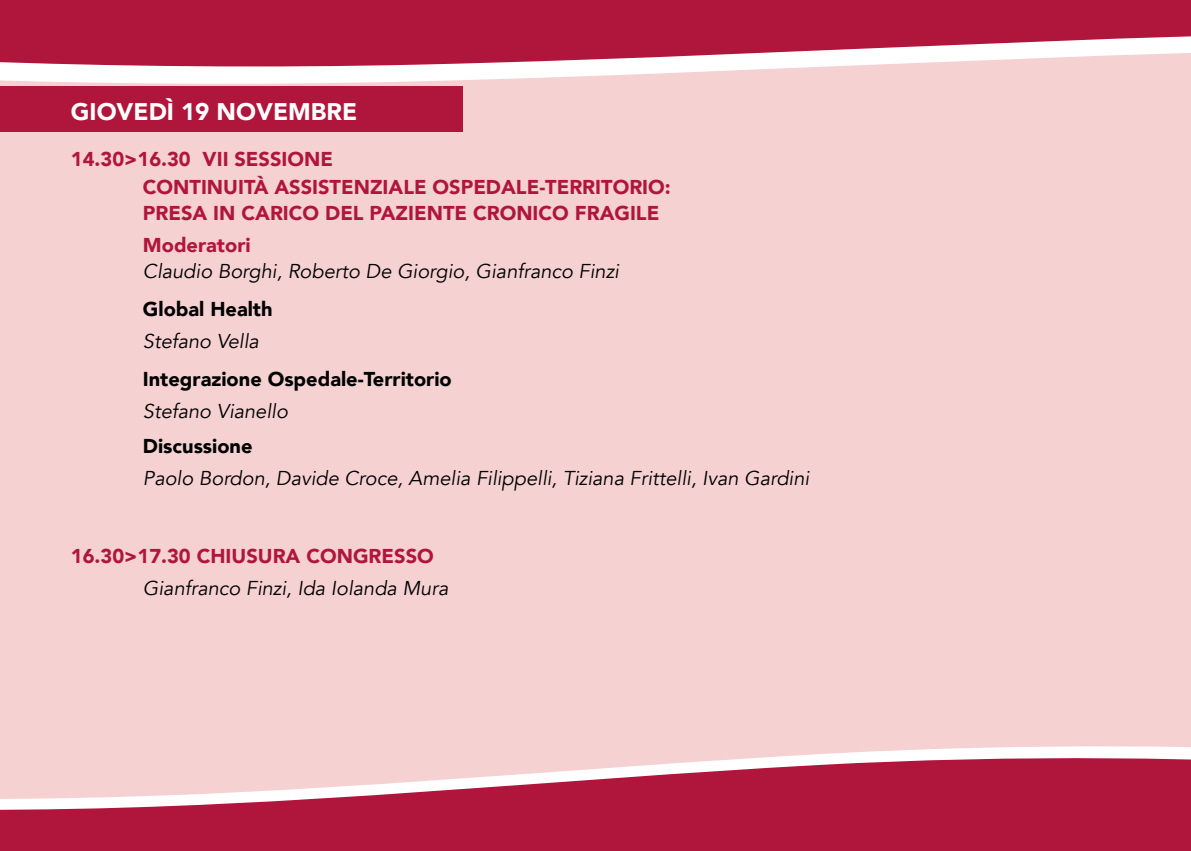
<style>
.page{position:relative;width:1191px;height:851px;background:#fff}
.page>*{position:absolute;margin:0;border:0;box-sizing:border-box;transform-origin:0 0}
.t1{font:900 24px "Avenir";color:#fff}
.t2{font:italic 20px "Avenir";color:#000}
.t3{font:900 20px/27.2px "Avenir";color:#b0163b}
.t4{font:900 20px "Avenir";color:#000}
</style>
<div class="page">
<div style="left:0;top:0;width:1191px;height:850px;background:#f5d1d2"></div>
<svg style="left:0;top:0;width:1191px;height:132px"></svg>
<svg style="left:0;top:746px;width:1191px;height:104px;fill:#b0163b"></svg>
<div style="left:0;top:86px;width:462px;height:46px;background:#b0163b"></div>
<p class="t1" style="left:71px;top:91px;width:288px">GIOVEDÌ 19 NOVEMBRE</p>
<p class="t3" style="left:143px;top:145px;width:529px;text-indent:-72px">14.30&gt;16.30 VII SESSIONE<br>CONTINUITÀ ASSISTENZIALE OSPEDALE-TERRITORIO:<br>PRESA IN CARICO DEL PAZIENTE CRONICO FRAGILE</p>
<p class="t3" style="left:143px;top:230px;width:109px">Moderatori</p>
<p class="t2" style="left:143px;top:259px;width:477px">Claudio Borghi, Roberto De Giorgio, Gianfranco Finzi</p>
<p class="t4" style="left:143px;top:291px;width:131px">Global Health</p>
<p class="t2" style="left:143px;top:329px;width:117px">Stefano Vella</p>
<p class="t4" style="left:143px;top:361px;width:310px">Integrazione Ospedale-Territorio</p>
<p class="t2" style="left:143px;top:399px;width:146px">Stefano Vianello</p>
<p class="t4" style="left:143px;top:429px;width:111px">Discussione</p>
<p class="t2" style="left:143px;top:466px;width:668px">Paolo Bordon, Davide Croce, Amelia Filippelli, Tiziana Frittelli, Ivan Gardini</p>
<p class="t3" style="left:71px;top:542px;width:364px">16.30&gt;17.30 CHIUSURA CONGRESSO</p>
<p class="t2" style="left:143px;top:576px;width:307px">Gianfranco Finzi, Ida Iolanda Mura</p>
</div>
